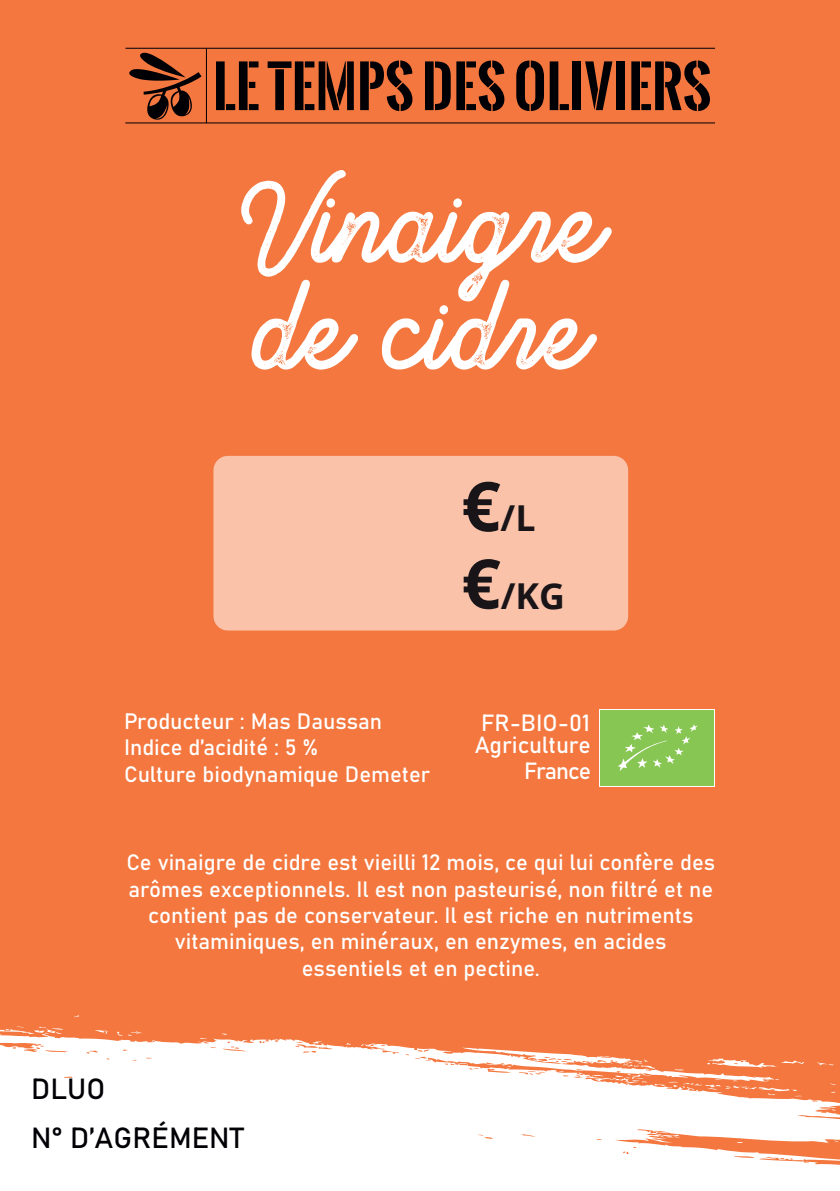
<style>
.page{position:relative;width:840px;height:1191px;background:#fff}
.page>*{position:absolute;margin:0;border:0;box-sizing:border-box;transform-origin:0 0}
.t1{font:101.6px/106.8px "Brandon Smith Stamp";color:#fff}
.t2{font:700 35.6px/77.4px "Open Sans";color:#181418}
.t3{font:28.8px/49.8px "Bahnschrift";color:#000005}
.t4{font:23.2px/25.6px "Bahnschrift";color:#fff;text-align:right}
.t5{font:22px/26.4px "Bahnschrift";color:#fff;text-align:center}
.s1{font-size:68.8px}
</style>
<div class="page">
<div style="left:0;top:0;width:839px;height:1191px;background:#f3773e"></div>
<svg style="left:0;top:1035px;width:839px;height:156px;background:#fdefe8"></svg>
<svg style="left:828px;top:1083px;width:7px;height:2px"></svg>
<svg style="left:815px;top:1062px;width:18px;height:3px"></svg>
<svg style="left:666px;top:1136px;width:16px;height:2px"></svg>
<svg style="left:552px;top:1143px;width:15px;height:4px"></svg>
<svg style="left:518px;top:1140px;width:15px;height:4px"></svg>
<svg style="left:360px;top:1043px;width:4px;height:3px"></svg>
<svg style="left:312px;top:1040px;width:11px;height:4px"></svg>
<svg style="left:221px;top:1033px;width:7px;height:2px"></svg>
<svg style="left:115px;top:1031px;width:29px;height:5px"></svg>
<svg style="left:95px;top:1030px;width:13px;height:3px"></svg>
<svg style="left:0;top:1026px;width:63px;height:9px"></svg>
<svg style="left:457px;top:1047px;width:347px;height:49px"></svg>
<hr style="left:125px;top:122px;width:589px;height:1px;background:#000005">
<svg style="left:129px;top:53px;width:72px;height:67px"></svg>
<hr style="left:206px;top:48px;width:1px;height:75px;background:#000005">
<svg style="left:216px;top:61px;width:42px;height:49px"></svg>
<svg style="left:267px;top:61px;width:86px;height:49px"></svg>
<svg style="left:360px;top:60px;width:52px;height:51px"></svg>
<svg style="left:425px;top:61px;width:25px;height:49px"></svg>
<svg style="left:456px;top:60px;width:48px;height:51px"></svg>
<svg style="left:516px;top:61px;width:27px;height:50px"></svg>
<svg style="left:549px;top:61px;width:19px;height:49px"></svg>
<div style="left:572px;top:61px;width:9px;height:49px;background:#000005"></div>
<svg style="left:585px;top:61px;width:27px;height:49px"></svg>
<div style="left:616px;top:61px;width:8px;height:49px;background:#000005"></div>
<svg style="left:631px;top:60px;width:78px;height:51px"></svg>
<hr style="left:125px;top:48px;width:589px;height:1px;background:#000005">
<svg style="left:599px;top:709px;width:115px;height:77px"></svg>
<div style="left:599px;top:710px;width:114px;height:75px;background:#87c653"></div>
<svg style="left:618px;top:724px;width:79px;height:47px"></svg>
<div style="left:213px;top:456px;width:414px;height:174px;background:#f9c2a9;border-radius:14px"></div>
<h1 class="t1" style="left:241px;top:171px;width:364px">Vinaigre de cidre</h1>
<h2 class="t2" style="left:461px;top:478px;width:105px"><span class="s1">€</span>/L <span class="s1">€</span>/KG</h2>
<p class="t5" style="left:124px;top:706px;width:307px;text-align:left">Producteur : Mas Daussan<br>Indice d’acidité : 5 %<br>Culture biodynamique Demeter</p>
<p class="t4" style="left:481px;top:708px;width:110px">FR-BIO-01</p>
<p class="t4" style="left:474px;top:731px;width:118px">Agriculture<br>France</p>
<p class="t5" style="left:126px;top:847px;width:590px">Ce vinaigre de cidre est vieilli 12 mois, ce qui lui confère des arômes exceptionnels. Il est non pasteurisé, non filtré et ne contient pas de conservateur. Il est riche en nutriments vitaminiques, en minéraux, en enzymes, en acides essentiels et en pectine.</p>
<h3 class="t3" style="left:31px;top:1061px;width:214px">DLUO<br>N° D’AGRÉMENT</h3>
</div>
